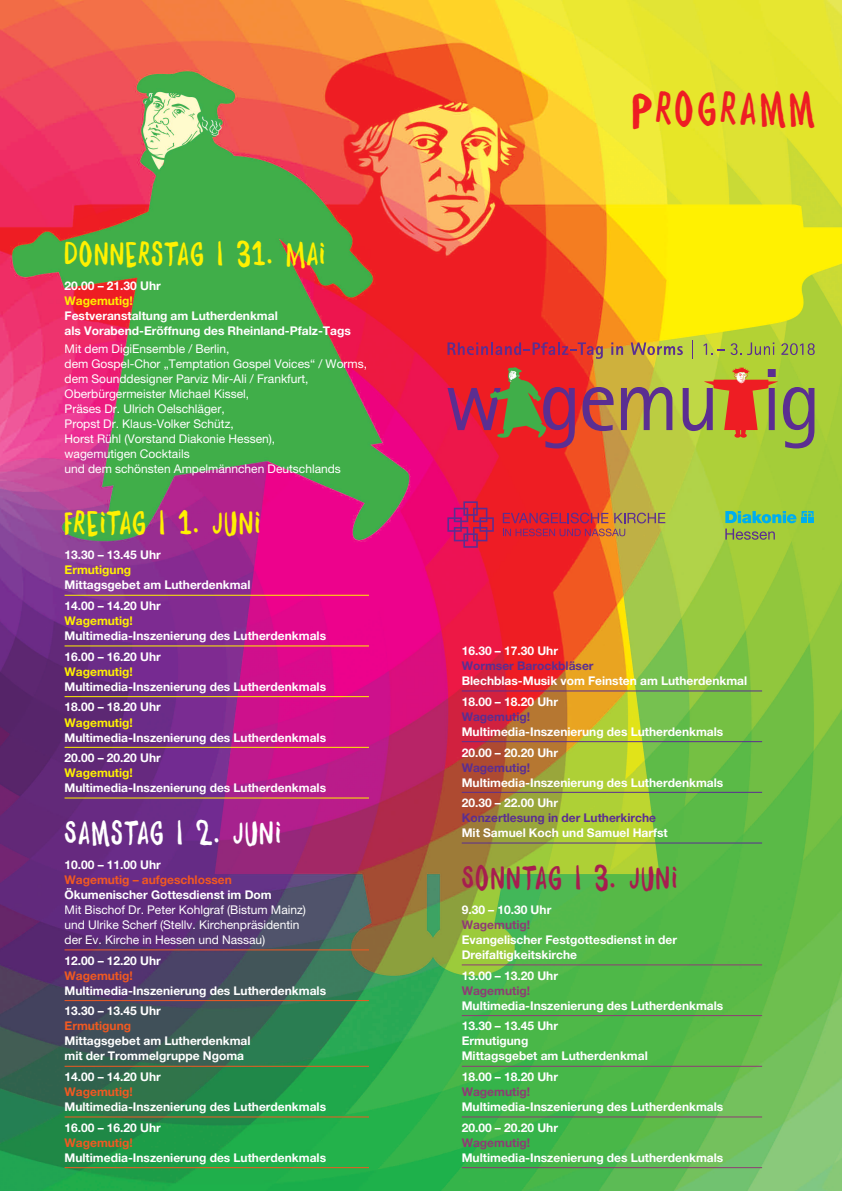
<style>
.page{position:relative;width:842px;height:1191px;background:#fff}
.page>*{position:absolute;margin:0;border:0;box-sizing:border-box;transform-origin:0 0}
.t1{font:42px "Daft Brush";letter-spacing:.08em;color:#ee1d23}
.t2{font:30px "Daft Brush";letter-spacing:.06em;color:#fff101}
.t3{font:30px "Daft Brush";letter-spacing:.06em;color:#fff}
.t4{font:30px "Daft Brush";letter-spacing:.06em;color:#a71d4f}
.t5{font:700 12px/20.7px "Helvetica Neue LT Pro";color:#fff}
.t6{font:12px/15px "Helvetica Neue LT Pro";color:#fff}
.t7{font:700 12px "Helvetica Neue LT Pro";color:#5b2e91}
.t8{font:700 12px "Helvetica Neue LT Pro";color:#f15921}
.t9{font:700 12px "Helvetica Neue LT Pro";color:#fff101}
.t10{font:700 12px "Helvetica Neue LT Pro";color:#8f3b74}
</style>
<div class="page">
<img style="left:0;top:0;width:842px;height:1191px">
<svg style="left:447px;top:342px;width:156px;height:17px;background:#c7293f"></svg>
<svg style="left:611px;top:342px;width:12px;height:13px"></svg>
<svg style="left:631px;top:342px;width:52px;height:13px"></svg>
<svg style="left:692px;top:340px;width:1px;height:18px"></svg>
<svg style="left:704px;top:343px;width:20px;height:12px"></svg>
<svg style="left:731px;top:343px;width:10px;height:12px"></svg>
<svg style="left:747px;top:342px;width:27px;height:13px"></svg>
<svg style="left:781px;top:343px;width:34px;height:12px"></svg>
<svg style="left:447px;top:367px;width:367px;height:81px;background:#b37246"></svg>
<hr style="left:65px;top:595px;width:304px;height:1px;background:#fff101">
<hr style="left:65px;top:646px;width:304px;height:1px;background:#fff101">
<hr style="left:65px;top:696px;width:304px;height:1px;background:#fff101">
<hr style="left:65px;top:747px;width:304px;height:1px;background:#fff101">
<hr style="left:65px;top:798px;width:304px;height:1px;background:#fff101">
<hr style="left:65px;top:949px;width:304px;height:1px;background:#f15921">
<hr style="left:65px;top:1000px;width:304px;height:1px;background:#f15921">
<hr style="left:65px;top:1066px;width:304px;height:1px;background:#f15921">
<hr style="left:65px;top:1116px;width:304px;height:1px;background:#f15921">
<hr style="left:65px;top:1167px;width:304px;height:1px;background:#f15921">
<hr style="left:462px;top:691px;width:300px;height:1px;background:#5b2e91">
<hr style="left:462px;top:741px;width:300px;height:1px;background:#5b2e91">
<hr style="left:462px;top:792px;width:300px;height:1px;background:#5b2e91">
<hr style="left:462px;top:843px;width:300px;height:1px;background:#5b2e91">
<hr style="left:462px;top:964px;width:300px;height:1px;background:#8f3b74">
<hr style="left:462px;top:1015px;width:300px;height:1px;background:#8f3b74">
<hr style="left:462px;top:1066px;width:300px;height:1px;background:#8f3b74">
<hr style="left:462px;top:1116px;width:300px;height:1px;background:#8f3b74">
<hr style="left:462px;top:1167px;width:300px;height:1px;background:#8f3b74">
<svg style="left:502px;top:512px;width:163px;height:24px;background:#c15143"></svg>
<svg style="left:447px;top:501px;width:47px;height:47px;background:#c41a58"></svg>
<svg style="left:725px;top:511px;width:88px;height:29px;background:#78ba6a"></svg>
<h2 class="t2" style="left:65px;top:232px;width:262px">DONNERSTAG | 31. MAI</h2>
<p class="t5" style="left:65px;top:277px;width:98px">20.00 – 21.30 Uhr</p>
<p class="t9" style="left:65px;top:297px;width:70px">Wagemutig!</p>
<p class="t5" style="left:65px;top:310px;width:288px;line-height:15px">Festveranstaltung am Lutherdenkmal<br>als Vorabend-Eröffnung des Rheinland-Pfalz-Tags</p>
<p class="t6" style="left:65px;top:342px;width:304px">Mit dem DigiEnsemble / Berlin,<br>dem Gospel-Chor „Temptation Gospel Voices“ / Worms, dem Sounddesigner Parviz Mir-Ali / Frankfurt, Oberbürgermeister Michael Kissel,<br>Präses Dr. Ulrich Oelschläger,<br>Propst Dr. Klaus-Volker Schütz,<br>Horst Rühl (Vorstand Diakonie Hessen),<br>wagemutigen Cocktails<br>und dem schönsten Ampelmännchen Deutschlands</p>
<h2 class="t2" style="left:65px;top:501px;width:197px">FREITAG | 1. JUNI</h2>
<p class="t5" style="left:65px;top:546px;width:98px">13.30 – 13.45 Uhr</p>
<p class="t9" style="left:65px;top:566px;width:68px">Ermutigung</p>
<p class="t5" style="left:65px;top:576px;width:188px">Mittagsgebet am Lutherdenkmal<br>14.00 – 14.20 Uhr</p>
<p class="t9" style="left:65px;top:616px;width:70px">Wagemutig!</p>
<p class="t5" style="left:65px;top:626px;width:263px">Multimedia-Inszenierung des Lutherdenkmals<br>16.00 – 16.20 Uhr</p>
<p class="t9" style="left:65px;top:667px;width:70px">Wagemutig!</p>
<p class="t5" style="left:65px;top:677px;width:263px">Multimedia-Inszenierung des Lutherdenkmals<br>18.00 – 18.20 Uhr</p>
<p class="t9" style="left:65px;top:718px;width:70px">Wagemutig!</p>
<p class="t5" style="left:65px;top:728px;width:263px">Multimedia-Inszenierung des Lutherdenkmals<br>20.00 – 20.20 Uhr</p>
<p class="t9" style="left:65px;top:768px;width:70px">Wagemutig!</p>
<p class="t5" style="left:65px;top:778px;width:263px">Multimedia-Inszenierung des Lutherdenkmals</p>
<h2 class="t3" style="left:65px;top:811px;width:218px">SAMSTAG | 2. JUNI</h2>
<p class="t5" style="left:65px;top:855px;width:98px">10.00 – 11.00 Uhr</p>
<p class="t8" style="left:65px;top:875px;width:169px">Wagemutig – aufgeschlossen</p>
<p class="t5" style="left:65px;top:885px;width:209px">Ökumenischer Gottesdienst im Dom</p>
<p class="t6" style="left:65px;top:903px;width:243px">Mit Bischof Dr. Peter Kohlgraf (Bistum Mainz) und Ulrike Scherf (Stellv. Kirchenpräsidentin der Ev. Kirche in Hessen und Nassau)</p>
<p class="t5" style="left:65px;top:951px;width:98px">12.00 – 12.20 Uhr</p>
<p class="t8" style="left:65px;top:971px;width:70px">Wagemutig!</p>
<p class="t5" style="left:65px;top:981px;width:263px">Multimedia-Inszenierung des Lutherdenkmals<br>13.30 – 13.45 Uhr</p>
<p class="t8" style="left:65px;top:1022px;width:68px">Ermutigung</p>
<p class="t5" style="left:65px;top:1034px;width:188px;line-height:15px">Mittagsgebet am Lutherdenkmal mit der Trommelgruppe Ngoma</p>
<p class="t5" style="left:65px;top:1067px;width:98px">14.00 – 14.20 Uhr</p>
<p class="t8" style="left:65px;top:1087px;width:70px">Wagemutig!</p>
<p class="t5" style="left:65px;top:1097px;width:263px">Multimedia-Inszenierung des Lutherdenkmals<br>16.00 – 16.20 Uhr</p>
<p class="t8" style="left:65px;top:1138px;width:70px">Wagemutig!</p>
<p class="t5" style="left:65px;top:1148px;width:263px">Multimedia-Inszenierung des Lutherdenkmals</p>
<h1 class="t1" style="left:632px;top:79px;width:184px">PROGRAMM</h1>
<p class="t5" style="left:462px;top:641px;width:98px">16.30 – 17.30 Uhr</p>
<p class="t7" style="left:462px;top:661px;width:133px">Wormser Barockbläser</p>
<p class="t5" style="left:462px;top:671px;width:287px">Blechblas-Musik vom Feinsten am Lutherdenkmal<br>18.00 – 18.20 Uhr</p>
<p class="t7" style="left:462px;top:712px;width:70px">Wagemutig!</p>
<p class="t5" style="left:462px;top:722px;width:263px">Multimedia-Inszenierung des Lutherdenkmals<br>20.00 – 20.20 Uhr</p>
<p class="t7" style="left:462px;top:763px;width:70px">Wagemutig!</p>
<p class="t5" style="left:462px;top:773px;width:263px">Multimedia-Inszenierung des Lutherdenkmals<br>20.30 – 22.00 Uhr</p>
<p class="t7" style="left:462px;top:813px;width:196px">Konzertlesung in der Lutherkirche</p>
<p class="t5" style="left:462px;top:823px;width:208px">Mit Samuel Koch und Samuel Harfst</p>
<h2 class="t4" style="left:462px;top:856px;width:217px">SONNTAG | 3. JUNI</h2>
<p class="t5" style="left:462px;top:900px;width:91px">9.30 – 10.30 Uhr</p>
<p class="t10" style="left:462px;top:920px;width:70px">Wagemutig!</p>
<p class="t5" style="left:462px;top:933px;width:217px;line-height:15px">Evangelischer Festgottesdienst in der<br>Dreifaltigkeitskirche</p>
<p class="t5" style="left:462px;top:966px;width:98px">13.00 – 13.20 Uhr</p>
<p class="t10" style="left:462px;top:986px;width:70px">Wagemutig!</p>
<p class="t5" style="left:462px;top:996px;width:263px">Multimedia-Inszenierung des Lutherdenkmals<br>13.30 – 13.45 Uhr</p>
<p class="t5" style="left:462px;top:1034px;width:188px;line-height:15px">Ermutigung<br>Mittagsgebet am Lutherdenkmal</p>
<p class="t5" style="left:462px;top:1067px;width:98px">18.00 – 18.20 Uhr</p>
<p class="t10" style="left:462px;top:1087px;width:70px">Wagemutig!</p>
<p class="t5" style="left:462px;top:1097px;width:263px">Multimedia-Inszenierung des Lutherdenkmals<br>20.00 – 20.20 Uhr</p>
<p class="t10" style="left:462px;top:1138px;width:70px">Wagemutig!</p>
<p class="t5" style="left:462px;top:1148px;width:263px">Multimedia-Inszenierung des Lutherdenkmals</p>
</div>
